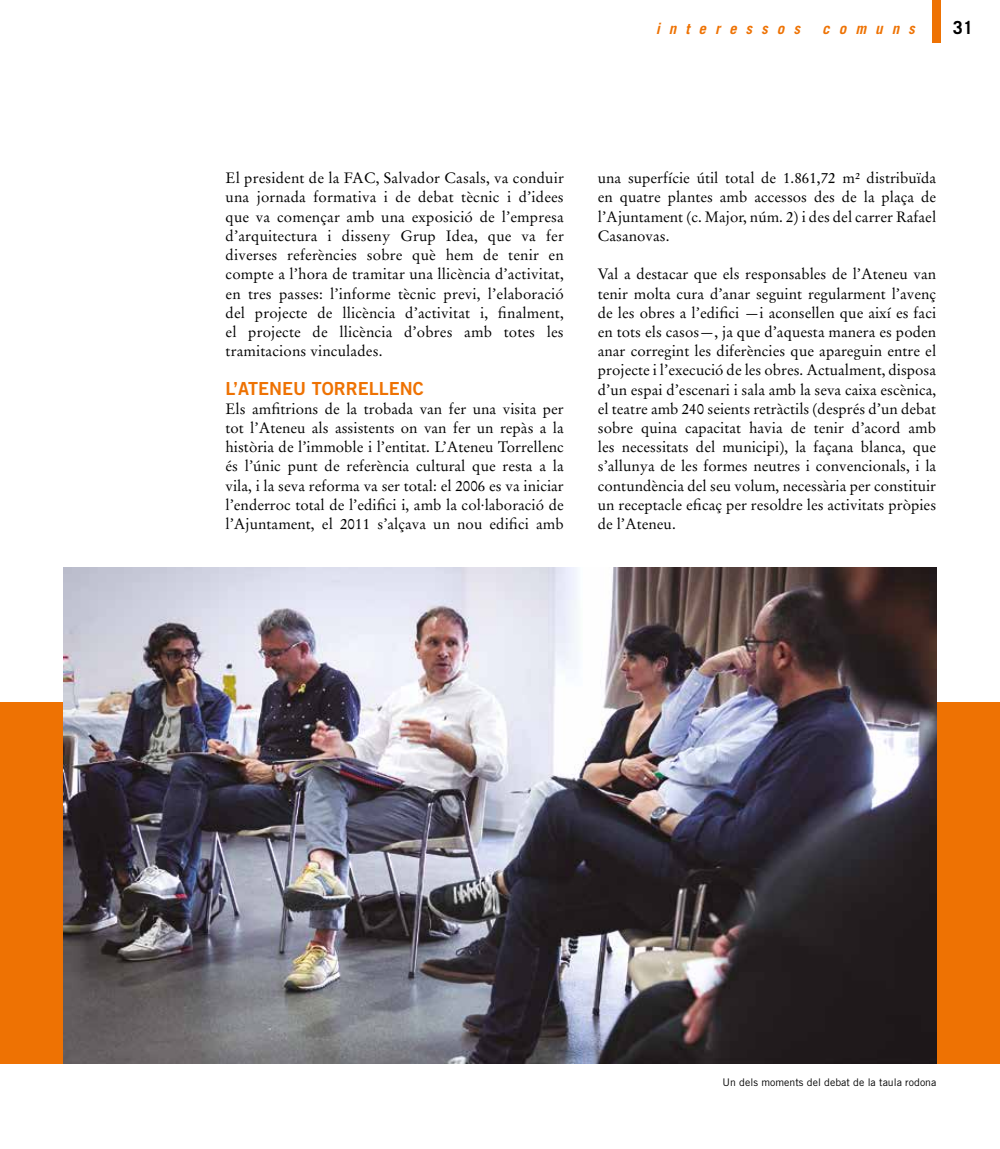
<style>
.page{position:relative;width:1000px;height:1149px;background:#fff}
.page>*{position:absolute;margin:0;border:0;box-sizing:border-box;transform-origin:0 0}
.t1{font:18px "Trade Gothic LT Std Bd 2";color:#ee7203}
.t2{font:700 18px "Trade Gothic LT Std";color:#000}
.t3{font:15px/19.2px "Stempel Garamond LT";color:#000;text-align:justify}
.t4{font:italic 700 15px "Trade Gothic LT Std";letter-spacing:.6em;color:#ee7203}
.t5{font:10.5px "Trade Gothic LT Std";letter-spacing:.005em;color:#000}
</style>
<div class="page">
<div style="left:931px;top:0;width:9px;height:43px;background:#ee7203"></div>
<div style="left:0;top:701px;width:999px;height:362px;background:#ee7203"></div>
<img style="left:64px;top:567px;width:872px;height:496px">
<p class="t4" style="left:655px;top:19px;width:146px">interessos</p>
<p class="t4" style="left:822px;top:19px;width:94px">comuns</p>
<p class="t2" style="left:952px;top:16px;width:22px">31</p>
<p class="t3" style="left:225px;top:168px;width:340px">El president de la FAC, Salvador Casals, va conduir una jornada formativa i de debat tècnic i d’idees que va començar amb una exposició de l’empresa d’arquitectura i disseny Grup Idea, que va fer diverses referències sobre què hem de tenir en compte a l’hora de tramitar una llicència d’activitat, en tres passes: l’informe tècnic previ, l’elaboració del projecte de llicència d’activitat i, finalment, el projecte de llicència d’obres amb totes les tramitacions vinculades.</p>
<p class="t1" style="left:225px;top:377px;width:200px">L’ATENEU TORRELLENC</p>
<p class="t3" style="left:225px;top:399px;width:340px">Els amfitrions de la trobada van fer una visita per tot l’Ateneu als assistents on van fer un repàs a la història de l’immoble i l’entitat. L’Ateneu Torrellenc és l’únic punt de referència cultural que resta a la vila, i la seva reforma va ser total: el 2006 es va iniciar l’enderroc total de l’edifici i, amb la col·laboració de l’Ajuntament, el 2011 s’alçava un nou edifici amb</p>
<p class="t3" style="left:597px;top:168px;width:340px">una superfície útil total de 1.861,72 m² distribuïda en quatre plantes amb accessos des de la plaça de l’Ajuntament (c. Major, núm. 2) i des del carrer Rafael Casanovas.</p>
<p class="t3" style="left:597px;top:264px;width:340px">Val a destacar que els responsables de l’Ateneu van tenir molta cura d’anar seguint regularment l’avenç de les obres a l’edifici —i aconsellen que així es faci en tots els casos—, ja que d’aquesta manera es poden anar corregint les diferències que apareguin entre el projecte i l’execució de les obres. Actualment, disposa d’un espai d’escenari i sala amb la seva caixa escènica, el teatre amb 240 seients retràctils (després d’un debat sobre quina capacitat havia de tenir d’acord amb les necessitats del municipi), la façana blanca, que s’allunya de les formes neutres i convencionals, i la contundència del seu volum, necessària per constituir un receptacle eficaç per resoldre les activitats pròpies de l’Ateneu.</p>
<p class="t5" style="left:722px;top:1075px;width:215px">Un dels moments del debat de la taula rodona</p>
</div>
